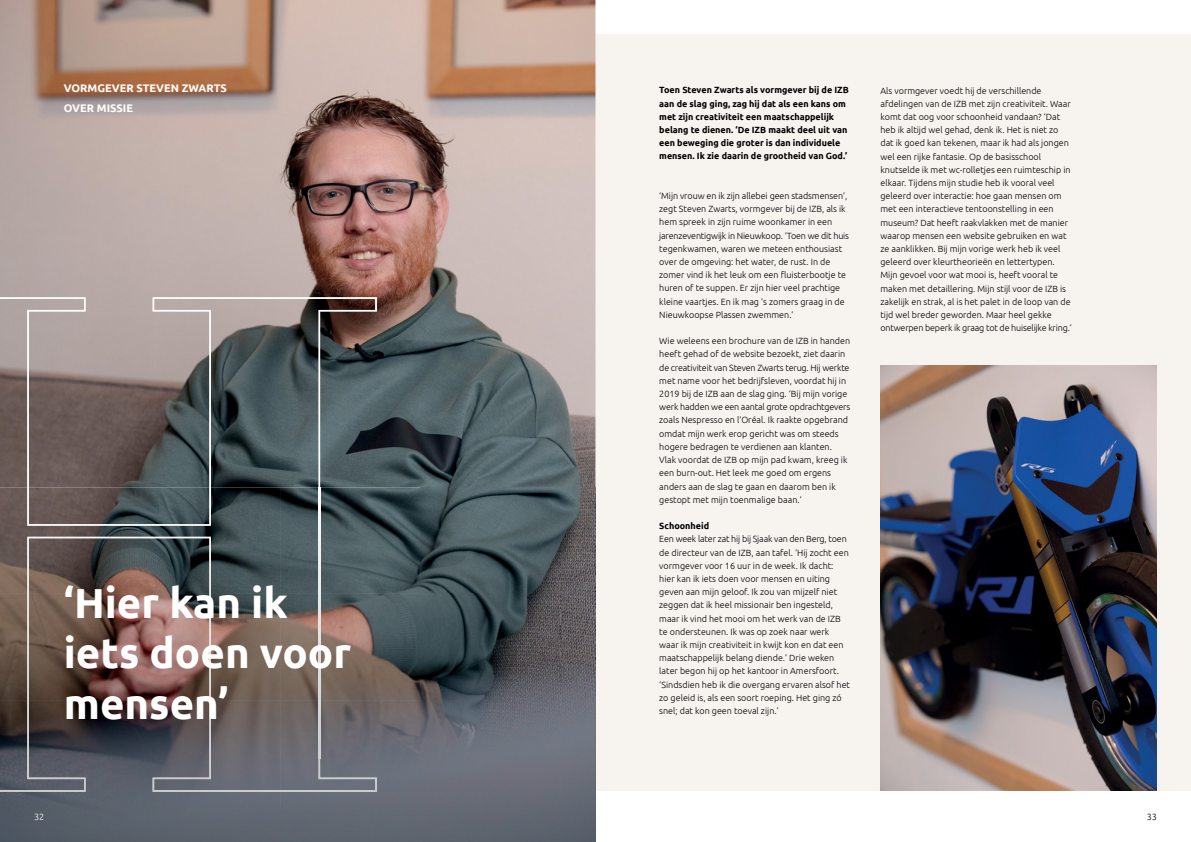
<style>
.page{position:relative;width:1191px;height:842px;background:#fff}
.page>*{position:absolute;margin:0;border:0;box-sizing:border-box;transform-origin:0 0}
.t1{font:700 42px/50.4px "Ubuntu";color:#fff}
.t2{font:700 11px/20px "Ubuntu";color:#fff}
.t3{font:300 9px/13.2px "Ubuntu";color:#000}
.t4{font:700 9px/13.2px "Ubuntu";color:#000}
.t5{font:300 9px "Ubuntu";color:#fff}
</style>
<div class="page">
<div style="left:0;top:34px;width:1191px;height:757px;background:#f7f4f0"></div>
<img style="left:0;top:0;width:595px;height:842px">
<svg style="left:0;top:297px;width:377px;height:495px;background:#645e5c"></svg>
<img style="left:880px;top:365px;width:277px;height:426px">
<img style="left:0;top:757px;width:86px;height:35px">
<img style="left:153px;top:757px;width:224px;height:35px">
<img style="left:27px;top:488px;width:8px;height:270px">
<img style="left:205px;top:488px;width:6px;height:270px">
<img style="left:319px;top:488px;width:1px;height:270px">
<img style="left:34px;top:524px;width:172px;height:14px">
<p class="t2" style="left:64px;top:78px;width:165px">VORMGEVER STEVEN ZWARTS<br>OVER MISSIE</p>
<p class="t4" style="left:659px;top:83px;width:191px">Toen Steven Zwarts als vormgever bij de IZB aan de slag ging, zag hij dat als een kans om met zijn creativiteit een maatschappelijk belang te dienen. ‘De IZB maakt deel uit van een beweging die groter is dan individuele mensen. Ik zie daarin de grootheid van God.’</p>
<p class="t3" style="left:659px;top:189px;width:191px">‘Mijn vrouw en ik zijn allebei geen stadsmensen’, zegt Steven Zwarts, vormgever bij de IZB, als ik hem spreek in zijn ruime woonkamer in een jarenzeventigwijk in Nieuwkoop. ‘Toen we dit huis tegenkwamen, waren we meteen enthousiast over de omgeving: het water, de rust. In de zomer vind ik het leuk om een fluisterbootje te huren of te suppen. Er zijn hier veel prachtige kleine vaartjes. En ik mag ’s zomers graag in de Nieuwkoopse Plassen zwemmen.’</p>
<p class="t3" style="left:659px;top:334px;width:192px">Wie weleens een brochure van de IZB in handen heeft gehad of de website bezoekt, ziet daarin de creativiteit van Steven Zwarts terug. Hij werkte met name voor het bedrijfsleven, voordat hij in 2019 bij de IZB aan de slag ging. ‘Bij mijn vorige werk hadden we een aantal grote opdrachtgevers zoals Nespresso en l’Oréal. Ik raakte opgebrand omdat mijn werk erop gericht was om steeds hogere bedragen te verdienen aan klanten.<br>Vlak voordat de IZB op mijn pad kwam, kreeg ik een burn-out. Het leek me goed om ergens anders aan de slag te gaan en daarom ben ik gestopt met mijn toenmalige baan.’</p>
<p class="t4" style="left:659px;top:519px;width:51px">Schoonheid</p>
<p class="t3" style="left:659px;top:532px;width:192px">Een week later zat hij bij Sjaak van den Berg, toen de directeur van de IZB, aan tafel. ‘Hij zocht een vormgever voor 16 uur in de week. Ik dacht: hier kan ik iets doen voor mensen en uiting geven aan mijn geloof. Ik zou van mijzelf niet zeggen dat ik heel missionair ben ingesteld, maar ik vind het mooi om het werk van de IZB te ondersteunen. Ik was op zoek naar werk waar ik mijn creativiteit in kwijt kon en dat een maatschappelijk belang diende.’ Drie weken later begon hij op het kantoor in Amersfoort. ‘Sindsdien heb ik die overgang ervaren alsof het zo geleid is, als een soort roeping. Het ging zó snel; dat kon geen toeval zijn.’</p>
<h1 class="t1" style="left:64px;top:577px;width:289px">‘Hier kan ik iets doen voor mensen’</h1>
<p class="t3" style="left:880px;top:83px;width:193px">Als vormgever voedt hij de verschillende afdelingen van de IZB met zijn creativiteit. Waar komt dat oog voor schoonheid vandaan? ‘Dat heb ik altijd wel gehad, denk ik. Het is niet zo dat ik goed kan tekenen, maar ik had als jongen wel een rijke fantasie. Op de basisschool knutselde ik met wc-rolletjes een ruimteschip in elkaar. Tijdens mijn studie heb ik vooral veel geleerd over interactie: hoe gaan mensen om met een interactieve tentoonstelling in een museum? Dat heeft raakvlakken met de manier waarop mensen een website gebruiken en wat ze aanklikken. Bij mijn vorige werk heb ik veel geleerd over kleurtheorieën en lettertypen.<br>Mijn gevoel voor wat mooi is, heeft vooral te maken met detaillering. Mijn stijl voor de IZB is zakelijk en strak, al is het palet in de loop van de tijd wel breder geworden. Maar heel gekke ontwerpen beperk ik graag tot de huiselijke kring.’</p>
<p class="t5" style="left:34px;top:811px;width:12px">32</p>
<p class="t3" style="left:1146px;top:810px;width:12px">33</p>
</div>
